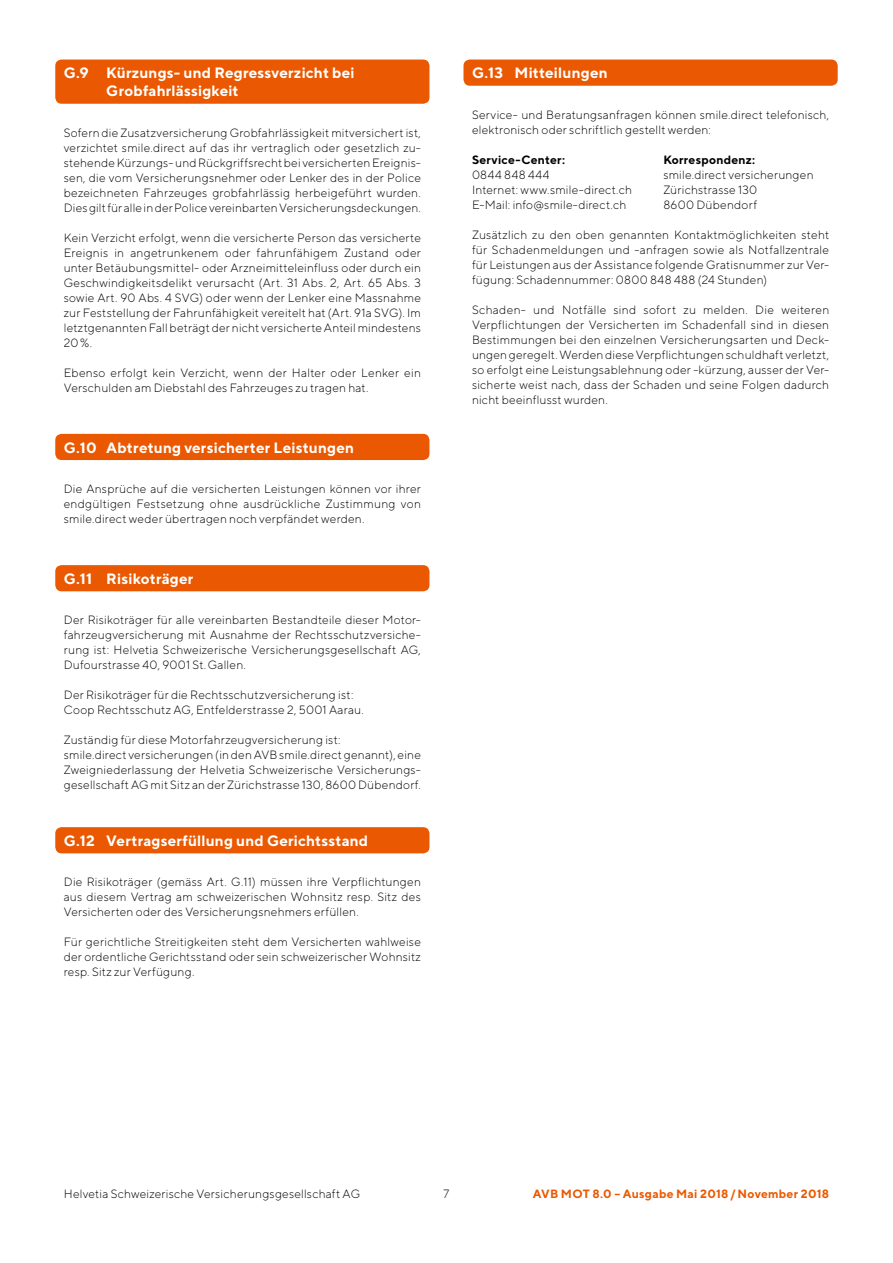
<style>
.page{position:relative;width:893px;height:1263px;background:#fff}
.page>*{position:absolute;margin:0;border:0;box-sizing:border-box;transform-origin:0 0}
.t1{font:700 15px/18px "TT Norms";letter-spacing:.01em;color:#fff}
.t2{font:300 12px/15px "TT Norms";letter-spacing:.015em;color:#000;text-align:justify}
.t3{font:700 12px "TT Norms";letter-spacing:.02em;color:#ea5901}
.t4{font:700 12px "TT Norms";letter-spacing:.02em;color:#000}
.t5{font:300 12px "TT Norms";letter-spacing:.04em;color:#000}
</style>
<div class="page">
<div style="left:55px;top:60px;width:374px;height:44px;background:#ea5901;border-radius:6px"></div>
<div style="left:55px;top:434px;width:374px;height:26px;background:#ea5901;border-radius:6px"></div>
<div style="left:55px;top:565px;width:374px;height:26px;background:#ea5901;border-radius:6px"></div>
<div style="left:55px;top:827px;width:374px;height:26px;background:#ea5901;border-radius:6px"></div>
<div style="left:463px;top:60px;width:375px;height:26px;background:#ea5901;border-radius:6px"></div>
<p class="t1" style="left:106px;top:64px;width:250px;text-indent:-43px">G.9 Kürzungs- und Regressverzicht bei<br>Grobfahrlässigkeit</p>
<p class="t2" style="left:64px;top:125px;width:359px">Sofern die Zusatzversicherung Grobfahrlässigkeit mitversichert ist, verzichtet smile.direct auf das ihr vertraglich oder gesetzlich zu&shy;stehende Kürzungs- und Rückgriffsrecht bei versicherten Ereignis&shy;sen, die vom Versicherungsnehmer oder Lenker des in der Police bezeichneten Fahrzeuges grobfahrlässig herbeigeführt wurden.<br>Dies gilt für alle in der Police vereinbarten Versicherungsdeckungen.</p>
<p class="t2" style="left:64px;top:230px;width:359px">Kein Verzicht erfolgt, wenn die versicherte Person das versicherte Ereignis in angetrunkenem oder fahrunfähigem Zustand oder unter Betäubungsmittel- oder Arzneimitteleinfluss oder durch ein Geschwindigkeitsdelikt verursacht (Art. 31 Abs. 2, Art. 65 Abs. 3 sowie Art. 90 Abs. 4 SVG) oder wenn der Lenker eine Massnahme zur Feststellung der Fahrunfähigkeit vereitelt hat (Art. 91a SVG). Im letztgenannten Fall beträgt der nicht versicherte Anteil mindestens 20%.</p>
<p class="t2" style="left:64px;top:365px;width:359px">Ebenso erfolgt kein Verzicht, wenn der Halter oder Lenker ein<br>Verschulden am Diebstahl des Fahrzeuges zu tragen hat.</p>
<p class="t1" style="left:64px;top:438px;width:292px">G.10 Abtretung versicherter Leistungen</p>
<p class="t2" style="left:64px;top:481px;width:359px">Die Ansprüche auf die versicherten Leistungen können vor ihrer endgültigen Festsetzung ohne ausdrückliche Zustimmung von smile.direct weder übertragen noch verpfändet werden.</p>
<p class="t1" style="left:64px;top:569px;width:131px">G.11 Risikoträger</p>
<p class="t2" style="left:64px;top:612px;width:359px">Der Risikoträger für alle vereinbarten Bestandteile dieser Motor&shy;fahrzeugversicherung mit Ausnahme der Rechtsschutzversiche&shy;rung ist: Helvetia Schweizerische Versicherungsgesellschaft AG, Dufourstrasse 40, 9001 St.Gallen.</p>
<p class="t2" style="left:64px;top:687px;width:302px">Der Risikoträger für die Rechtsschutzversicherung ist:<br>Coop Rechtsschutz AG, Entfelderstrasse 2, 5001 Aarau.</p>
<p class="t2" style="left:64px;top:732px;width:359px;text-align:left">Zuständig für diese Motorfahrzeugversicherung ist:<br>smile.direct versicherungen (in den AVB smile.direct genannt), eine Zweigniederlassung der Helvetia Schweizerische Versicherungs&shy;gesellschaft AG mit Sitz an der Zürichstrasse 130, 8600 Dübendorf.</p>
<p class="t1" style="left:64px;top:831px;width:306px">G.12 Vertragserfüllung und Gerichtsstand</p>
<p class="t2" style="left:64px;top:874px;width:359px">Die Risikoträger (gemäss Art. G.11) müssen ihre Verpflichtungen aus diesem Vertrag am schweizerischen Wohnsitz resp. Sitz des Versicherten oder des Versicherungsnehmers erfüllen.</p>
<p class="t2" style="left:64px;top:934px;width:359px">Für gerichtliche Streitigkeiten steht dem Versicherten wahlweise der ordentliche Gerichtsstand oder sein schweizerischer Wohnsitz resp. Sitz zur Verfügung.</p>
<p class="t1" style="left:472px;top:64px;width:137px">G.13 Mitteilungen</p>
<p class="t2" style="left:472px;top:107px;width:359px">Service- und Beratungsanfragen können smile.direct telefonisch, elektronisch oder schriftlich gestellt werden:</p>
<p class="t4" style="left:472px;top:152px;width:95px">Service-Center:</p>
<p class="t4" style="left:663px;top:152px;width:93px">Korrespondenz:</p>
<p class="t5" style="left:472px;top:167px;width:79px">0844 848 444</p>
<p class="t2" style="left:663px;top:167px;width:152px">smile.direct versicherungen</p>
<p class="t2" style="left:472px;top:182px;width:162px">Internet: www.smile-direct.ch</p>
<p class="t2" style="left:663px;top:182px;width:95px">Zürichstrasse 130</p>
<p class="t2" style="left:472px;top:197px;width:156px">E-Mail: info@smile-direct.ch</p>
<p class="t2" style="left:663px;top:197px;width:95px">8600 Dübendorf</p>
<p class="t2" style="left:472px;top:227px;width:359px">Zusätzlich zu den oben genannten Kontaktmöglichkeiten steht für Schadenmeldungen und -anfragen sowie als Notfallzentrale für Leistungen aus der Assistance folgende Gratisnummer zur Ver&shy;fügung: Schadennummer: 0800 848 488 (24 Stunden)</p>
<p class="t2" style="left:472px;top:302px;width:359px">Schaden- und Notfälle sind sofort zu melden. Die weiteren Verpflichtungen der Versicherten im Schadenfall sind in diesen Bestimmungen bei den einzelnen Versicherungsarten und Deck&shy;ungen geregelt. Werden diese Verpflichtungen schuldhaft verletzt, so erfolgt eine Leistungsablehnung oder -kürzung, ausser der Ver&shy;sicherte weist nach, dass der Schaden und seine Folgen dadurch nicht beeinflusst wurden.</p>
<p class="t2" style="left:64px;top:1186px;width:298px">Helvetia Schweizerische Versicherungsgesellschaft AG</p>
<p class="t2" style="left:444px;top:1186px;width:7px">7</p>
<p class="t3" style="left:533px;top:1186px;width:298px">AVB MOT 8.0 – Ausgabe Mai 2018/ November 2018</p>
</div>
